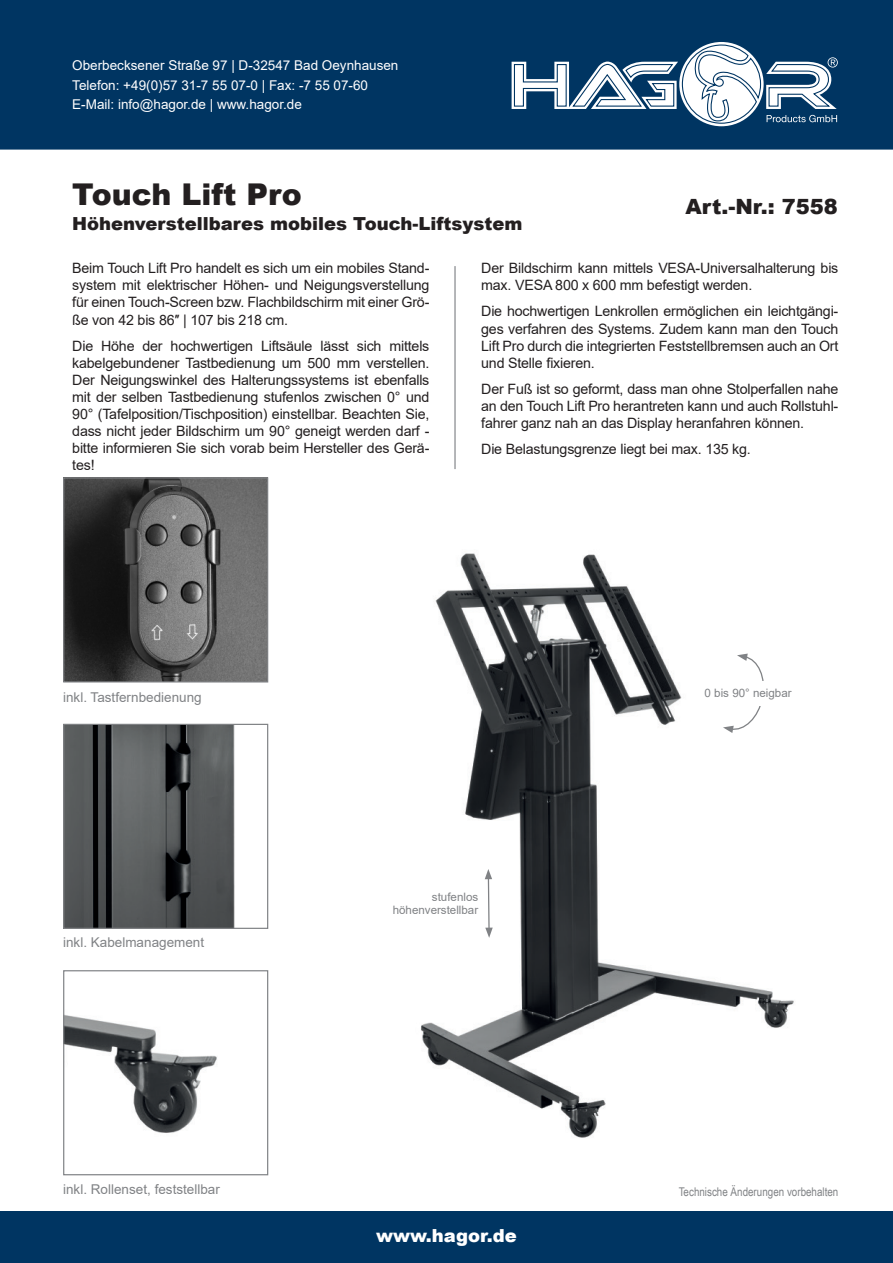
<style>
.page{position:relative;width:893px;height:1263px;background:#fff}
.page>*{position:absolute;margin:0;border:0;box-sizing:border-box;transform-origin:0 0}
.t1{font:900 30px "Arial";color:#231f20}
.t2{font:900 21px "Arial";color:#231f20}
.t3{font:900 18px "Arial";color:#231f20}
.t4{font:900 18px "Arial";color:#fff}
.t5{font:14.25px/17.1px "Arial";letter-spacing:-.015em;color:#231f20;text-align:justify}
.t6{font:13.5px/19.5px "Arial";color:#fff}
.t7{font:13.5px "Arial";color:#808285}
.t8{font:12px "Arial Narrow";color:#808285}
.t9{font:11.55px/13.2px "Arial";color:#808285;text-align:right}
</style>
<div class="page">
<div style="left:0;top:1212px;width:893px;height:51px;background:#003562"></div>
<div style="left:0;top:0;width:893px;height:150px;background:#003562"></div>
<svg style="left:502px;top:39px;width:357px;height:92px"></svg>
<hr style="left:454px;top:266px;width:2px;height:203px;background:#9d9fa2">
<img style="left:421px;top:553px;width:373px;height:585px">
<svg style="left:485px;top:869px;width:8px;height:69px"></svg>
<svg style="left:723px;top:653px;width:43px;height:80px"></svg>
<div style="left:705px;top:681px;width:103px;height:24px;background:#fff"></div>
<img style="left:65px;top:1015px;width:152px;height:118px">
<div style="left:63px;top:970px;width:205px;height:205px;border:1px solid #808285"></div>
<img style="left:65px;top:726px;width:170px;height:201px">
<div style="left:63px;top:724px;width:205px;height:205px;border:1px solid #808285"></div>
<img style="left:65px;top:479px;width:201px;height:201px">
<div style="left:63px;top:477px;width:205px;height:205px;border:1px solid #808285"></div>
<p class="t6" style="left:72px;top:56px;width:328px">Oberbecksener Straße 97 | D-32547 Bad Oeynhausen<br>Telefon: +49(0)57 31-7 55 07-0 | Fax: -7 55 07-60<br>E-Mail: info@hagor.de | www.hagor.de</p>
<h1 class="t1" style="left:72px;top:172px;width:231px">Touch Lift Pro</h1>
<p class="t3" style="left:72px;top:211px;width:452px">Höhenverstellbares mobiles Touch-Liftsystem</p>
<h2 class="t2" style="left:685px;top:191px;width:154px">Art.-Nr.: 7558</h2>
<p class="t5" style="left:72px;top:260px;width:359px">Beim Touch Lift Pro handelt es sich um ein mobiles Stand&shy;system mit elektrischer Höhen- und Neigungsverstellung für einen Touch-Screen bzw. Flachbildschirm mit einer Grö&shy;ße von 42 bis 86″ | 107 bis 218 cm.</p>
<p class="t5" style="left:72px;top:337px;width:359px">Die Höhe der hochwertigen Liftsäule lässt sich mittels kabelgebundener Tastbedienung um 500 mm verstellen.<br>Der Neigungswinkel des Halterungssystems ist ebenfalls mit der selben Tastbedienung stufenlos zwischen 0° und 90° (Tafelposition/Tischposition) einstellbar. Beachten Sie, dass nicht jeder Bildschirm um 90° geneigt werden darf - bitte informieren Sie sich vorab beim Hersteller des Gerä&shy;tes!</p>
<p class="t5" style="left:481px;top:260px;width:359px">Der Bildschirm kann mittels VESA-Universalhalterung bis max. VESA 800 x 600 mm befestigt werden.</p>
<p class="t5" style="left:481px;top:303px;width:359px">Die hochwertigen Lenkrollen ermöglichen ein leichtgängi&shy;ges verfahren des Systems. Zudem kann man den Touch Lift Pro durch die integrierten Feststellbremsen auch an Ort und Stelle fixieren.</p>
<p class="t5" style="left:481px;top:380px;width:359px">Der Fuß ist so geformt, dass man ohne Stolperfallen nahe an den Touch Lift Pro herantreten kann und auch Rollstuhl&shy;fahrer ganz nah an das Display heranfahren können.</p>
<p class="t5" style="left:481px;top:441px;width:271px">Die Belastungsgrenze liegt bei max. 135 kg.</p>
<p class="t7" style="left:63px;top:688px;width:140px">inkl. Tastfernbedienung</p>
<p class="t9" style="left:705px;top:687px;width:89px">0 bis 90° neigbar</p>
<p class="t7" style="left:63px;top:933px;width:143px">inkl. Kabelmanagement</p>
<p class="t9" style="left:393px;top:890px;width:87px">stufenlos höhenverstellbar</p>
<p class="t7" style="left:63px;top:1180px;width:158px">inkl. Rollenset, feststellbar</p>
<p class="t8" style="left:679px;top:1182px;width:161px">Technische Änderungen vorbehalten</p>
<p class="t4" style="left:376px;top:1222px;width:142px">www.hagor.de</p>
</div>
